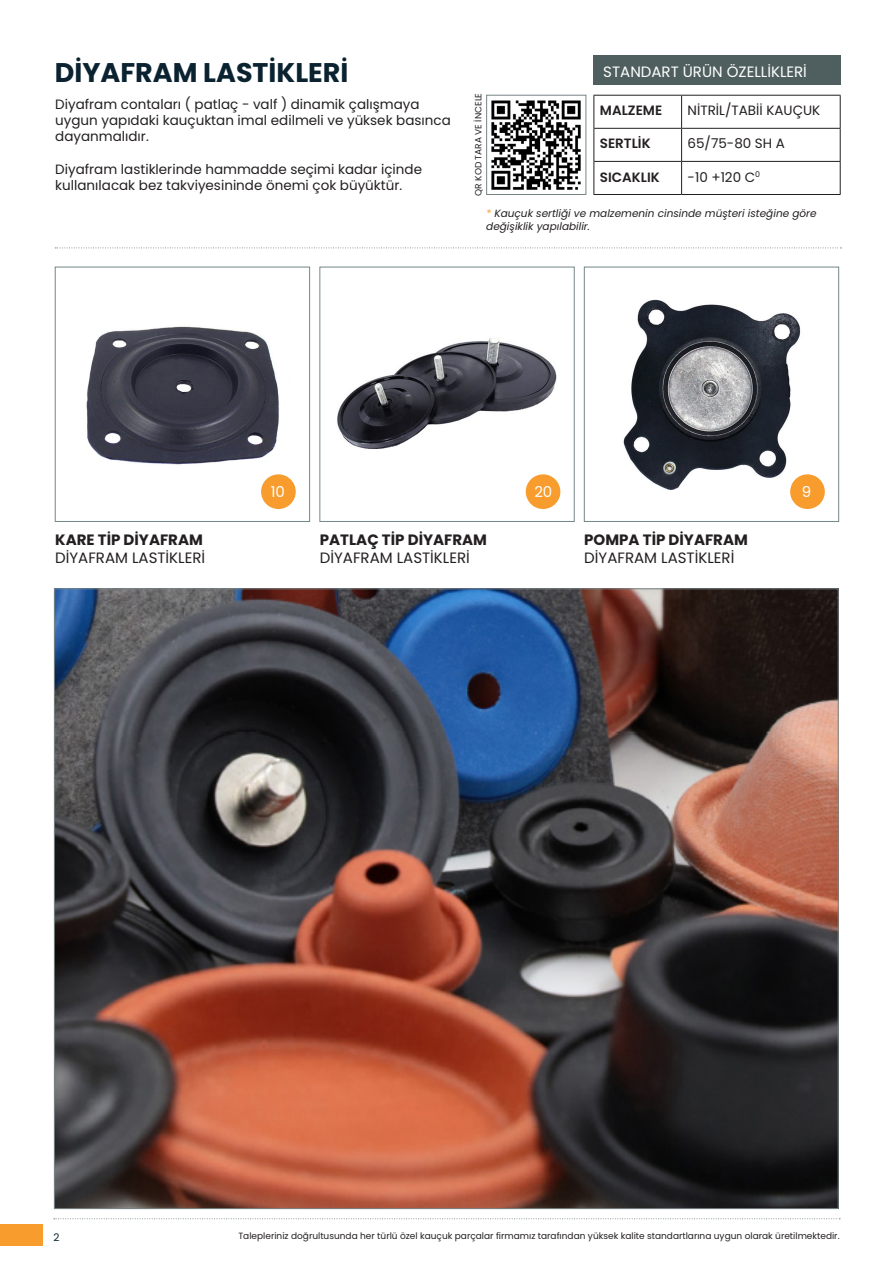
<style>
.page{position:relative;width:893px;height:1263px;background:#fff}
.page>*{position:absolute;margin:0;border:0;box-sizing:border-box;transform-origin:0 0}
.t1{font:700 27px "Poppins";color:#0b2230}
.t2{font:15px "Poppins";color:#231f20}
.t3{font:700 15px "Poppins";color:#231f20}
.t4{font:15px "Poppins";color:#fff}
.t5{font:13.5px/16.2px "Poppins";color:#231f20}
.t6{font:600 13.5px "Poppins";color:#231f20}
.t7{font:italic 10.5px/12.6px "Poppins";color:#231f20}
.t8{font:10.5px "Poppins";color:#0b2230}
.t9{font:9px "Poppins";color:#231f20}
.s1{color:#f89c2d}
</style>
<div class="page">
<svg style="left:54px;top:1218px;width:786px;height:1px"></svg>
<div style="left:0;top:1225px;width:43px;height:21px;background:#f89c2d"></div>
<div style="left:594px;top:55px;width:247px;height:30px;background:#4f5e5e"></div>
<hr style="left:593px;top:95px;width:89px;height:1px;background:#231f20">
<hr style="left:593px;top:96px;width:1px;height:32px;background:#231f20">
<hr style="left:682px;top:95px;width:159px;height:1px;background:#231f20">
<hr style="left:681px;top:96px;width:1px;height:32px;background:#231f20">
<hr style="left:840px;top:96px;width:1px;height:32px;background:#231f20">
<hr style="left:593px;top:128px;width:89px;height:1px;background:#231f20">
<hr style="left:593px;top:129px;width:1px;height:32px;background:#231f20">
<hr style="left:682px;top:128px;width:159px;height:1px;background:#231f20">
<hr style="left:681px;top:129px;width:1px;height:32px;background:#231f20">
<hr style="left:840px;top:129px;width:1px;height:32px;background:#231f20">
<hr style="left:593px;top:161px;width:89px;height:1px;background:#231f20">
<hr style="left:593px;top:162px;width:1px;height:32px;background:#231f20">
<hr style="left:682px;top:161px;width:159px;height:1px;background:#231f20">
<hr style="left:681px;top:162px;width:1px;height:32px;background:#231f20">
<hr style="left:840px;top:162px;width:1px;height:32px;background:#231f20">
<hr style="left:593px;top:194px;width:89px;height:1px;background:#231f20">
<hr style="left:682px;top:194px;width:159px;height:1px;background:#231f20">
<svg style="left:55px;top:248px;width:787px;height:1px"></svg>
<img style="left:86px;top:326px;width:210px;height:183px">
<div style="left:55px;top:267px;width:255px;height:255px;border:1px solid #758587"></div>
<div style="left:261px;top:474px;width:35px;height:35px;background:#f89c2d;border-radius:50%"></div>
<img style="left:337px;top:338px;width:224px;height:171px">
<div style="left:319px;top:267px;width:256px;height:255px;border:1px solid #758587"></div>
<div style="left:526px;top:474px;width:34px;height:35px;background:#f89c2d;border-radius:50%"></div>
<img style="left:623px;top:299px;width:202px;height:210px">
<div style="left:584px;top:267px;width:255px;height:255px;border:1px solid #758587"></div>
<div style="left:790px;top:474px;width:35px;height:35px;background:#f89c2d;border-radius:50%"></div>
<img style="left:491px;top:100px;width:90px;height:90px">
<div style="left:486px;top:95px;width:100px;height:100px;border:1px solid #778486"></div>
<img style="left:56px;top:590px;width:781px;height:617px">
<h1 class="t1" style="left:55px;top:57px;width:295px">DİYAFRAM LASTİKLERİ</h1>
<p class="t5" style="left:55px;top:96px;width:397px">Diyafram contaları ( patlaç - valf ) dinamik çalışmaya uygun yapıdaki kauçuktan imal edilmeli ve yüksek basınca dayanmalıdır.</p>
<p class="t5" style="left:55px;top:161px;width:368px">Diyafram lastiklerinde hammadde seçimi kadar içinde kullanılacak bez takviyesininde önemi çok büyüktür.</p>
<p class="t4" style="left:603px;top:63px;width:205px">STANDART ÜRÜN ÖZELLİKLERİ</p>
<p class="t6" style="left:600px;top:103px;width:64px">MALZEME</p>
<p class="t5" style="left:688px;top:103px;width:134px">NİTRİL/TABİİ KAUÇUK</p>
<p class="t6" style="left:600px;top:136px;width:52px">SERTLİK</p>
<p class="t5" style="left:688px;top:136px;width:99px">65/75-80 SH A</p>
<p class="t6" style="left:600px;top:169px;width:61px">SICAKLIK</p>
<p class="t5" style="left:688px;top:169px;width:74px">-10 +120 C<sup>0</sup></p>
<p class="t7" style="left:486px;top:208px;width:332px"><span class="s1">*</span> Kauçuk sertliği ve malzemenin cinsinde müşteri isteğine göre değişiklik yapılabilir.</p>
<p class="t9" style="left:473px;top:196px;width:104px;rotate:-90deg">QR KOD TARA VE İNCELE</p>
<p class="t4" style="left:271px;top:483px;width:16px">10</p>
<p class="t4" style="left:534px;top:483px;width:20px">20</p>
<p class="t4" style="left:802px;top:483px;width:11px">9</p>
<p class="t3" style="left:55px;top:531px;width:149px">KARE TİP DİYAFRAM</p>
<p class="t2" style="left:55px;top:549px;width:152px">DİYAFRAM LASTİKLERİ</p>
<p class="t3" style="left:320px;top:531px;width:169px">PATLAÇ TİP DİYAFRAM</p>
<p class="t2" style="left:320px;top:549px;width:152px">DİYAFRAM LASTİKLERİ</p>
<p class="t3" style="left:584px;top:531px;width:165px">POMPA TİP DİYAFRAM</p>
<p class="t2" style="left:584px;top:549px;width:152px">DİYAFRAM LASTİKLERİ</p>
<p class="t8" style="left:53px;top:1231px;width:8px">2</p>
<p class="t9" style="left:238px;top:1231px;width:603px">Talepleriniz doğrultusunda her türlü özel kauçuk parçalar firmamız tarafından yüksek kalite standartlarına uygun olarak üretilmektedir.</p>
</div>
